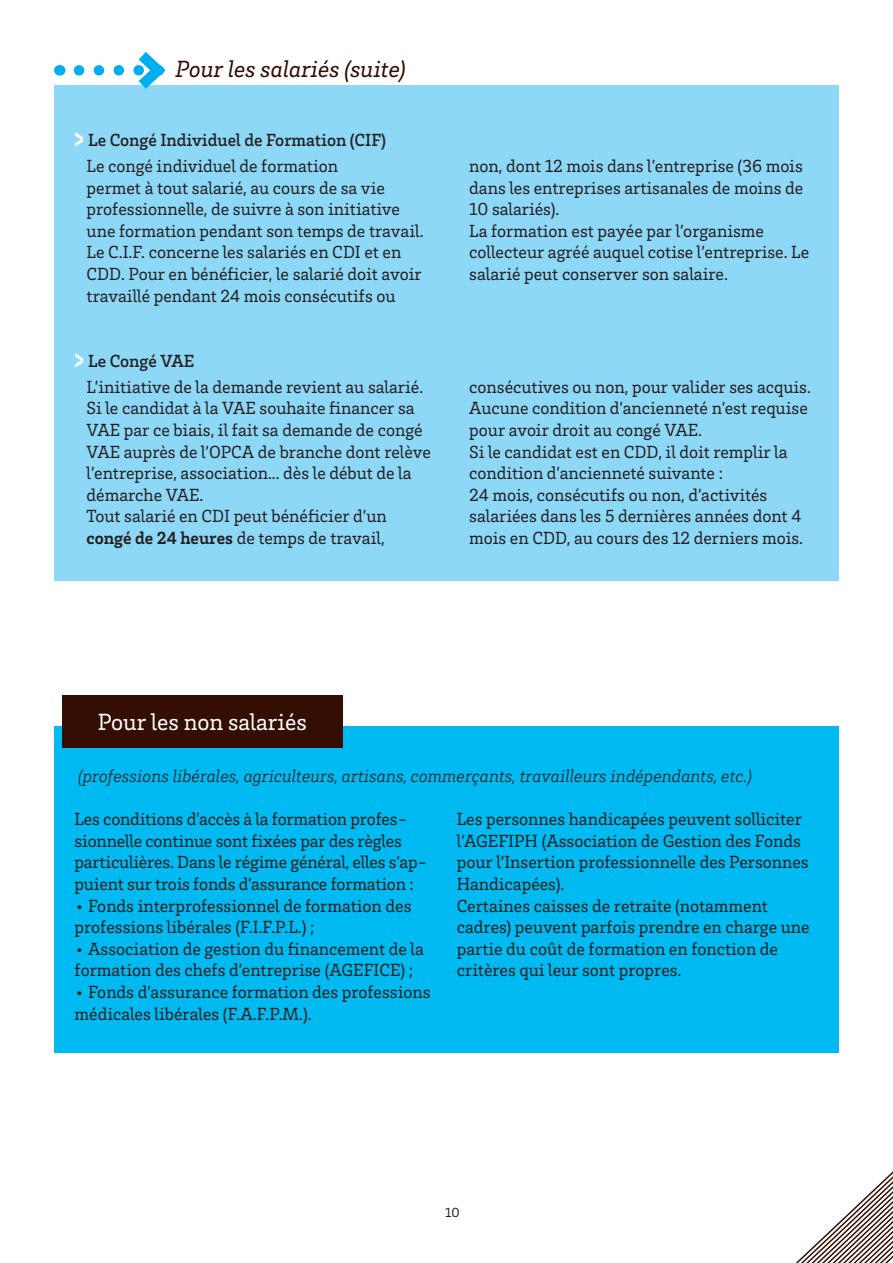
<style>
.page{position:relative;width:893px;height:1263px;background:#fff}
.page>*{position:absolute;margin:0;border:0;box-sizing:border-box;transform-origin:0 0}
.t1{font:italic 24px "Brix Slab";color:#340d03}
.t2{font:24px "Brix Slab";color:#fff}
.t3{font:18px/21.6px "Brix Slab";color:#231f20}
.t4{font:italic 300 18px "Brix Slab";color:#231f20}
.t5{font:500 18px "Brix Slab";color:#231f20}
.t6{font:13.5px "Brix Slab";color:#231f20}
.s1{font-weight:700;font-size:31.8px;color:#fff}
.s2{font-weight:700}
</style>
<div class="page">
<div style="left:54px;top:726px;width:785px;height:326px;background:#00baf1"></div>
<div style="left:62px;top:695px;width:281px;height:53px;background:#340d03"></div>
<svg style="left:796px;top:1171px;width:97px;height:92px"></svg>
<div style="left:54px;top:85px;width:785px;height:495px;background:#8dd7f7"></div>
<svg style="left:79px;top:52px;width:87px;height:37px"></svg>
<p class="t1" style="left:176px;top:53px;width:232px">Pour les salariés (suite)</p>
<p class="t5" style="left:74px;top:128px;width:314px"><span class="s1">&gt;</span> Le Congé Individuel de Formation (CIF)</p>
<p class="t3" style="left:87px;top:154px;width:338px">Le congé individuel de formation<br>permet à tout salarié, au cours de sa vie professionnelle, de suivre à son initiative une formation pendant son temps de travail.</p>
<p class="t3" style="left:87px;top:241px;width:336px">Le C.I.F. concerne les salariés en CDI et en<br>CDD. Pour en bénéficier, le salarié doit avoir travaillé pendant 24 mois consécutifs ou</p>
<p class="t5" style="left:74px;top:349px;width:122px"><span class="s1">&gt;</span> Le Congé VAE</p>
<p class="t3" style="left:87px;top:375px;width:338px">L’initiative de la demande revient au salarié.</p>
<p class="t3" style="left:87px;top:397px;width:346px">Si le candidat à la VAE souhaite financer sa VAE par ce biais, il fait sa demande de congé VAE auprès de l’OPCA de branche dont relève l’entreprise, association... dès le début de la démarche VAE.</p>
<p class="t3" style="left:87px;top:505px;width:302px">Tout salarié en CDI peut bénéficier d’un <span class="s2">congé de 24 heures</span> de temps de travail,</p>
<p class="t3" style="left:469px;top:154px;width:335px;text-align:justify">non, dont 12 mois dans l’entreprise (36 mois dans les entreprises artisanales de moins de 10 salariés).</p>
<p class="t3" style="left:469px;top:219px;width:341px">La formation est payée par l’organisme collecteur agréé auquel cotise l’entreprise. Le salarié peut conserver son salaire.</p>
<p class="t3" style="left:469px;top:375px;width:343px">consécutives ou non, pour valider ses acquis.</p>
<p class="t3" style="left:469px;top:397px;width:340px">Aucune condition d’ancienneté n’est requise pour avoir droit au congé VAE.</p>
<p class="t3" style="left:469px;top:440px;width:320px">Si le candidat est en CDD, il doit remplir la condition d’ancienneté suivante :</p>
<p class="t3" style="left:469px;top:483px;width:335px">24 mois, consécutifs ou non, d’activités salariées dans les 5 dernières années dont 4 mois en CDD, au cours des 12 derniers mois.</p>
<p class="t2" style="left:98px;top:707px;width:211px">Pour les non salariés</p>
<p class="t4" style="left:78px;top:764px;width:675px">(professions libérales, agriculteurs, artisans, commerçants, travailleurs indépendants, etc.)</p>
<p class="t3" style="left:75px;top:808px;width:355px">Les conditions d’accès à la formation profes&shy;sionnelle continue sont fixées par des règles particulières. Dans le régime général, elles s’ap&shy;puient sur trois fonds d’assurance formation :</p>
<p class="t3" style="left:75px;top:894px;width:338px">• Fonds interprofessionnel de formation des professions libérales (F.I.F.P.L.) ;</p>
<p class="t3" style="left:75px;top:937px;width:351px">• Association de gestion du financement de la formation des chefs d’entreprise (AGEFICE) ;</p>
<p class="t3" style="left:75px;top:980px;width:358px">• Fonds d’assurance formation des professions médicales libérales (F.A.F.P.M.).</p>
<p class="t3" style="left:457px;top:808px;width:353px">Les personnes handicapées peuvent solliciter l’AGEFIPH (Association de Gestion des Fonds pour l’Insertion professionnelle des Personnes Handicapées).</p>
<p class="t3" style="left:457px;top:894px;width:354px">Certaines caisses de retraite (notamment cadres) peuvent parfois prendre en charge une partie du coût de formation en fonction de critères qui leur sont propres.</p>
<p class="t6" style="left:445px;top:1204px;width:16px">10</p>
</div>
